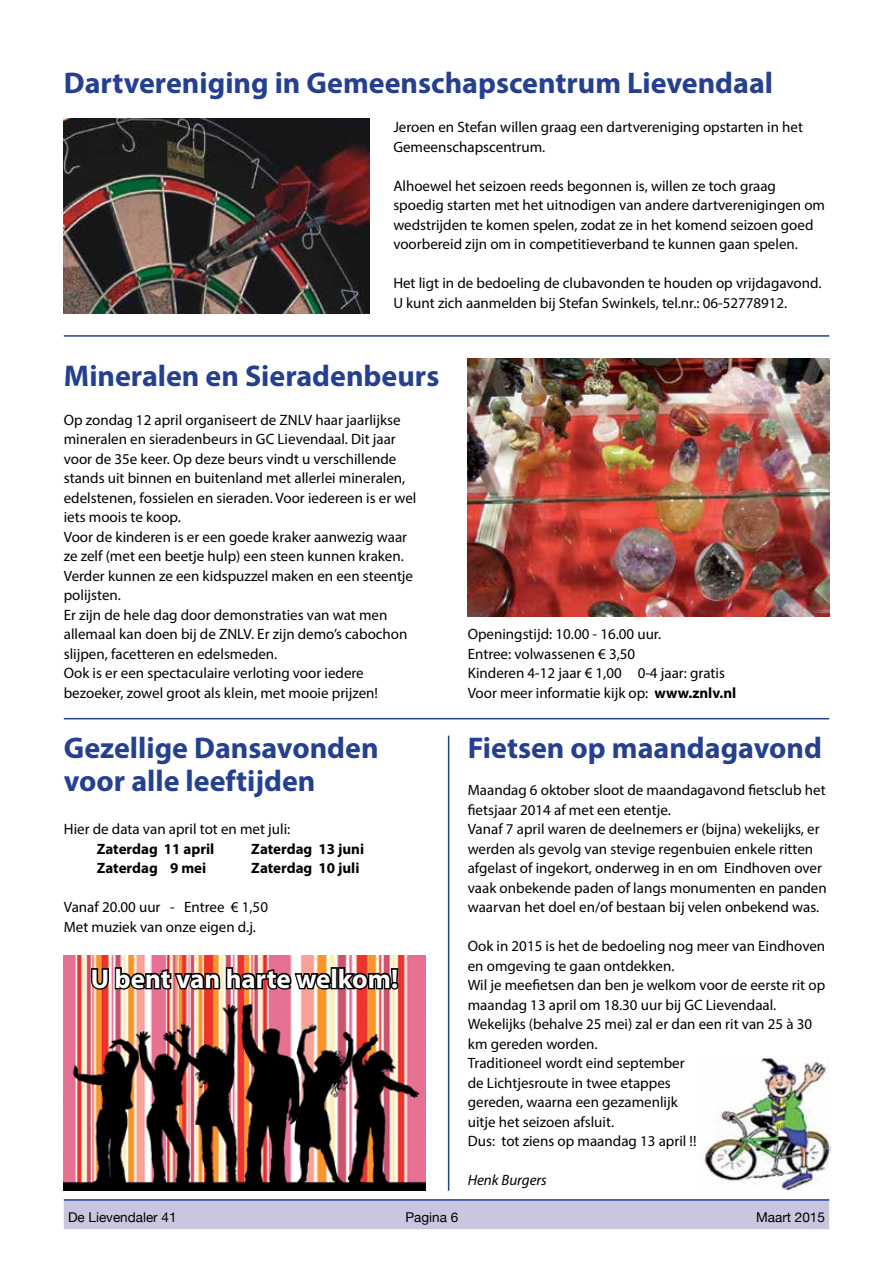
<style>
.page{position:relative;width:893px;height:1263px;background:#fff}
.page>*{position:absolute;margin:0;border:0;box-sizing:border-box;transform-origin:0 0}
.t1{font:700 30px/33px "Myriad Pro";color:#25408f}
.t2{font:700 27px "Myriad Pro";color:#fff}
.t3{font:15px/19.5px "Myriad Pro";color:#000}
.t4{font:700 15px "Myriad Pro";color:#000}
.t5{font:italic 15px "Myriad Pro";color:#000}
.t6{font:13.5px "Helvetica Neue";color:#000}
.s1{font-weight:700}
</style>
<div class="page">
<div style="left:64px;top:1199px;width:765px;height:30px;background:#c8c7df"></div>
<hr style="left:64px;top:1199px;width:765px;height:2px;background:#25408f">
<hr style="left:64px;top:335px;width:765px;height:2px;background:#25408f">
<hr style="left:64px;top:718px;width:765px;height:1px;background:#25408f">
<img style="left:64px;top:118px;width:306px;height:195px">
<img style="left:468px;top:358px;width:361px;height:259px">
<img style="left:64px;top:955px;width:361px;height:236px">
<svg style="left:90px;top:955px;width:310px;height:78px;background:#c17e72"></svg>
<img style="left:700px;top:1057px;width:131px;height:134px">
<hr style="left:448px;top:736px;width:1px;height:455px;background:#25408f">
<h1 class="t1" style="left:64px;top:65px;width:711px">Dartvereniging in Gemeenschapscentrum Lievendaal</h1>
<p class="t3" style="left:393px;top:117px;width:411px">Jeroen en Stefan willen graag een dartvereniging opstarten in het<br>Gemeenschapscentrum.</p>
<p class="t3" style="left:393px;top:175px;width:433px">Alhoewel het seizoen reeds begonnen is, willen ze toch graag spoedig starten met het uitnodigen van andere dartverenigingen om wedstrijden te komen spelen, zodat ze in het komend seizoen goed voorbereid zijn om in competitieverband te kunnen gaan spelen.</p>
<p class="t3" style="left:393px;top:273px;width:430px">Het ligt in de bedoeling de clubavonden te houden op vrijdagavond.<br>U kunt zich aanmelden bij Stefan Swinkels, tel.nr.: 06-52778912.</p>
<h1 class="t1" style="left:64px;top:358px;width:377px">Mineralen en Sieradenbeurs</h1>
<p class="t3" style="left:64px;top:409px;width:354px">Op zondag 12 april organiseert de ZNLV haar jaarlijkse mineralen en sieradenbeurs in GC Lievendaal. Dit jaar voor de 35e keer. Op deze beurs vindt u verschillende stands uit binnen en buitenland met allerlei mineralen, edelstenen, fossielen en sieraden. Voor iedereen is er wel iets moois te koop.<br>Voor de kinderen is er een goede kraker aanwezig waar ze zelf (met een beetje hulp) een steen kunnen kraken.<br>Verder kunnen ze een kidspuzzel maken en een steentje polijsten.<br>Er zijn de hele dag door demonstraties van wat men allemaal kan doen bij de ZNLV. Er zijn demo’s cabochon slijpen, facetteren en edelsmeden.<br>Ook is er een spectaculaire verloting voor iedere bezoeker, zowel groot als klein, met mooie prijzen!</p>
<p class="t3" style="left:468px;top:624px;width:270px">Openingstijd: 10.00 - 16.00 uur.<br>Entree: volwassenen € 3,50<br>Kinderen 4-12 jaar € 1,00 0-4 jaar: gratis Voor meer informatie kijk op: <span class="s1">www.znlv.nl</span></p>
<h1 class="t1" style="left:64px;top:730px;width:316px">Gezellige Dansavonden voor alle leeftijden</h1>
<h1 class="t1" style="left:468px;top:730px;width:356px">Fietsen op maandagavond</h1>
<p class="t3" style="left:468px;top:780px;width:361px">Maandag 6 oktober sloot de maandagavond fietsclub het fietsjaar 2014 af met een etentje.<br>Vanaf 7 april waren de deelnemers er (bijna) wekelijks, er werden als gevolg van stevige regenbuien enkele ritten afgelast of ingekort, onderweg in en om Eindhoven over vaak onbekende paden of langs monumenten en panden waarvan het doel en/of bestaan bij velen onbekend was.</p>
<p class="t3" style="left:468px;top:936px;width:359px">Ook in 2015 is het de bedoeling nog meer van Eindhoven en omgeving te gaan ontdekken.<br>Wil je meefietsen dan ben je welkom voor de eerste rit op maandag 13 april om 18.30 uur bij GC Lievendaal.<br>Wekelijks (behalve 25 mei) zal er dan een rit van 25 à 30 km gereden worden.<br>Traditioneel wordt eind september<br>de Lichtjesroute in twee etappes<br>gereden, waarna een gezamenlijk<br>uitje het seizoen afsluit.<br>Dus: tot ziens op maandag 13 april !!</p>
<p class="t5" style="left:468px;top:1171px;width:81px">Henk Burgers</p>
<p class="t3" style="left:64px;top:819px;width:228px">Hier de data van april tot en met juli:</p>
<p class="t4" style="left:97px;top:839px;width:119px">Zaterdag 11 april</p>
<p class="t4" style="left:251px;top:839px;width:114px">Zaterdag 13 juni</p>
<p class="t4" style="left:97px;top:858px;width:111px">Zaterdag 9 mei</p>
<p class="t4" style="left:251px;top:858px;width:110px">Zaterdag 10 juli</p>
<p class="t3" style="left:64px;top:897px;width:206px">Vanaf 20.00 uur - Entree € 1,50<br>Met muziek van onze eigen d.j.</p>
<h2 class="t2" style="left:91px;top:961px;width:309px">U bent van harte welkom!</h2>
<p class="t6" style="left:68px;top:1207px;width:110px">De Lievendaler 41</p>
<p class="t6" style="left:405px;top:1207px;width:54px">Pagina 6</p>
<p class="t6" style="left:756px;top:1207px;width:70px">Maart 2015</p>
</div>
